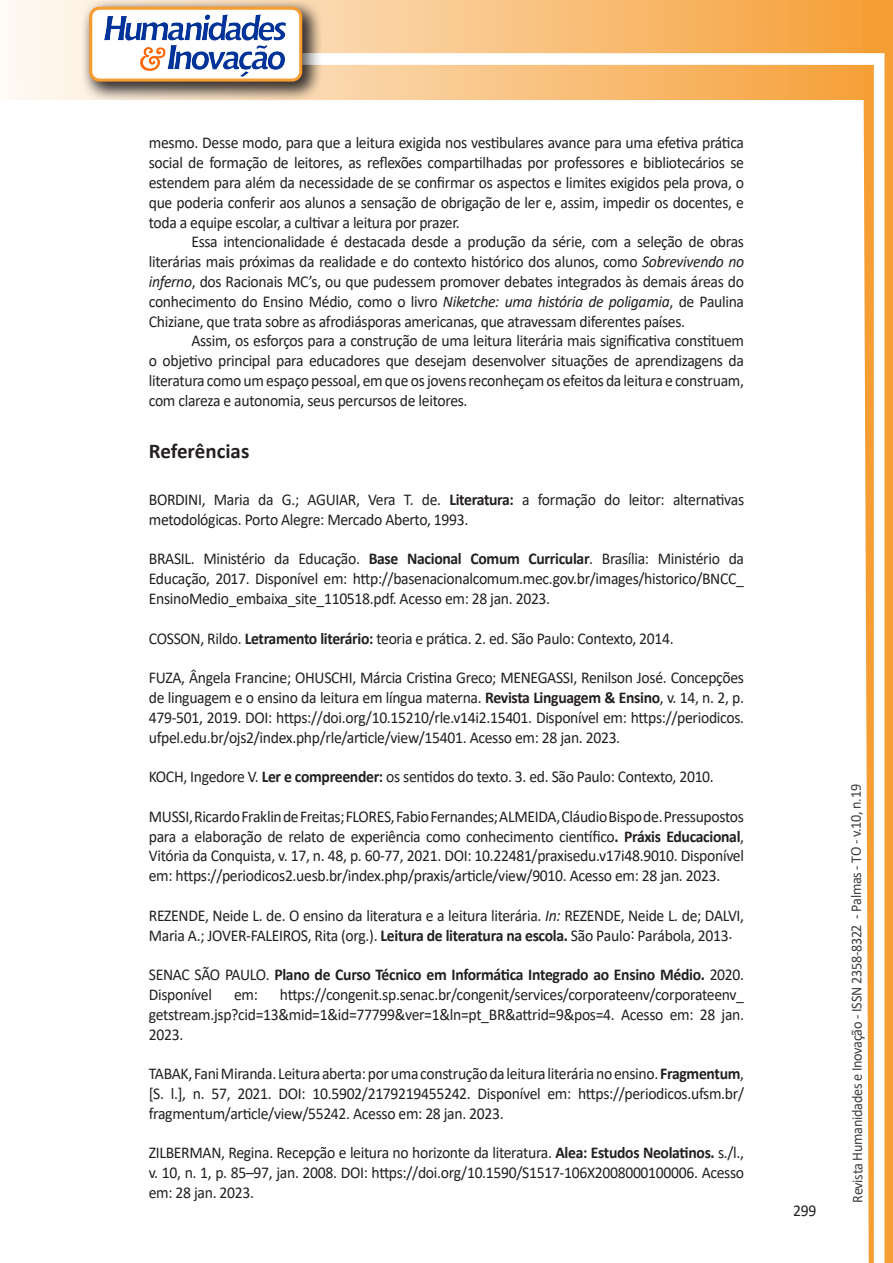
<style>
.page{position:relative;width:893px;height:1263px;background:#fff}
.page>*{position:absolute;margin:0;border:0;box-sizing:border-box;transform-origin:0 0}
.Titulo_2{font:700 21px "Calibri";color:#231f20}
.texto{font:16.5px/19.8px "Calibri";letter-spacing:-.02em;color:#231f20;text-align:justify;scale:.95 1}
.texto-2{font:700 16.5px/19.8px "Calibri";letter-spacing:-.02em;color:#231f20;scale:.95 1}
.t1{font:15px "Calibri";letter-spacing:-.025em;color:#3e3e3f;scale:.95 1}
.s1{font-style:italic}
.s2{font-weight:700}
.s3{font-weight:400}
</style>
<div class="page">
<svg style="left:5px;top:0;width:858px;height:100px;background:#f9c484"></svg>
<div style="left:302px;top:53px;width:582px;height:12px;background:#fff;border:2px solid #fff"></div>
<svg style="left:863px;top:0;width:30px;height:1263px"></svg>
<div style="left:81px;top:0;width:241px;height:102px;background:#231f20;opacity:.75"></div>
<div style="left:91px;top:8px;width:210px;height:72px;background:#fff;border-radius:9px"></div>
<img style="left:104px;top:14px;width:181px;height:62px">
<div style="left:89px;top:7px;width:213px;height:75px;border:3px solid #f69e34;border-radius:9px"></div>
<p class="texto" style="left:149px;top:133px;width:628px">mesmo. Desse modo, para que a leitura exigida nos vestibulares avance para uma efetiva prática social de formação de leitores, as reflexões compartilhadas por professores e bibliotecários se estendem para além da necessidade de se confirmar os aspectos e limites exigidos pela prova, o que poderia conferir aos alunos a sensação de obrigação de ler e, assim, impedir os docentes, e toda a equipe escolar, a cultivar a leitura por prazer.</p>
<p class="texto" style="left:149px;top:232px;width:628px;text-indent:43px">Essa intencionalidade é destacada desde a produção da série, com a seleção de obras literárias mais próximas da realidade e do contexto histórico dos alunos, como <span class="s1">Sobrevivendo no inferno</span>, dos Racionais MC’s, ou que pudessem promover debates integrados às demais áreas do conhecimento do Ensino Médio, como o livro <span class="s1">Niketche: uma história de poligamia</span>, de Paulina Chiziane, que trata sobre as afrodiásporas americanas, que atravessam diferentes países.</p>
<p class="texto" style="left:149px;top:331px;width:628px;text-indent:43px">Assim, os esforços para a construção de uma leitura literária mais significativa constituem o objetivo principal para educadores que desejam desenvolver situações de aprendizagens da literatura como um espaço pessoal, em que os jovens reconheçam os efeitos da leitura e construam, com clareza e autonomia, seus percursos de leitores.</p>
<p class="Titulo_2" style="left:149px;top:436px;width:102px">Referências</p>
<p class="texto" style="left:149px;top:489px;width:628px">BORDINI, Maria da G.; AGUIAR, Vera T. de. <span class="s2">Literatura:</span> a formação do leitor: alternativas metodológicas. Porto Alegre: Mercado Aberto, 1993.</p>
<p class="texto" style="left:149px;top:548px;width:628px">BRASIL. Ministério da Educação. <span class="s2">Base Nacional Comum Curricular</span>. Brasília: Ministério da Educação, 2017. Disponível em: http://basenacionalcomum.mec.gov.br/images/historico/BNCC_ EnsinoMedio_embaixa_site_110518.pdf. Acesso em: 28 jan. 2023.</p>
<p class="texto" style="left:149px;top:628px;width:554px">COSSON, Rildo. <span class="s2">Letramento literário:</span> teoria e prática. 2. ed. São Paulo: Contexto, 2014.</p>
<p class="texto" style="left:149px;top:667px;width:628px">FUZA, Ângela Francine; OHUSCHI, Márcia Cristina Greco; MENEGASSI, Renilson José. Concepções de linguagem e o ensino da leitura em língua materna. <span class="s2">Revista Linguagem &amp; Ensino</span>, v. 14, n. 2, p.<br>479-501, 2019. DOI: https://doi.org/10.15210/rle.v14i2.15401. Disponível em: https://periodicos. ufpel.edu.br/ojs2/index.php/rle/article/view/15401. Acesso em: 28 jan. 2023.</p>
<p class="texto" style="left:149px;top:766px;width:596px">KOCH, Ingedore V. <span class="s2">Ler e compreender:</span> os sentidos do texto. 3. ed. São Paulo: Contexto, 2010.</p>
<p class="texto" style="left:149px;top:806px;width:628px">MUSSI, Ricardo Fraklin de Freitas; FLORES, Fabio Fernandes; ALMEIDA, Cláudio Bispo de. Pressupostos para a elaboração de relato de experiência como conhecimento científico<span class="s2">. Práxis Educacional</span>, Vitória da Conquista, v. 17, n. 48, p. 60-77, 2021. DOI: 10.22481/praxisedu.v17i48.9010. Disponível em: https://periodicos2.uesb.br/index.php/praxis/article/view/9010. Acesso em: 28 jan. 2023.</p>
<p class="texto" style="left:149px;top:905px;width:628px">REZENDE, Neide L. de. O ensino da literatura e a leitura literária. <span class="s1">In:</span> REZENDE, Neide L. de; DALVI,<br>Maria A.; JOVER-FALEIROS, Rita (org.). <span class="s2">Leitura de literatura na escola.</span> São Paulo: Parábola, 2013.</p>
<p class="texto-2" style="left:149px;top:964px;width:628px"><span class="s3">SENAC SÃO PAULO.</span> Plano de Curso Técnico em Informática Integrado ao Ensino Médio. <span class="s3">2020.<br>Disponível</span></p>
<p class="texto" style="left:149px;top:984px;width:628px;text-indent:131px">https://congenit.sp.senac.br/congenit/services/corporateenv/corporateenv_ getstream.jsp?cid=13&amp;mid=1&amp;id=77799&amp;ver=1&amp;ln=pt_BR&amp;attrid=9&amp;pos=4. Acesso em: 28 jan.<br>2023.</p>
<p class="texto" style="left:149px;top:1063px;width:628px">TABAK, Fani Miranda. Leitura aberta: por uma construção da leitura literária no ensino. <span class="s2">Fragmentum</span>, [S. l.], n. 57, 2021. DOI: 10.5902/2179219455242. Disponível em: https://periodicos.ufsm.br/ fragmentum/article/view/55242. Acesso em: 28 jan. 2023.</p>
<p class="texto" style="left:149px;top:1142px;width:628px">ZILBERMAN, Regina. Recepção e leitura no horizonte da literatura. <span class="s2">Alea: Estudos Neolatinos.</span> s./l., v. 10, n. 1, p. 85–97, jan. 2008. DOI: https://doi.org/10.1590/S1517-106X2008000100006. Acesso em: 28 jan. 2023.</p>
<p class="texto" style="left:234px;top:984px;width:27px">em:</p>
<p class="texto" style="left:793px;top:1200px;width:26px">299</p>
<p class="t1" style="left:846px;top:1203px;width:442px;rotate:-90deg">Revista Humanidades e Inovação - ISSN 2358-8322 - Palmas - TO - v.10, n.19</p>
</div>
